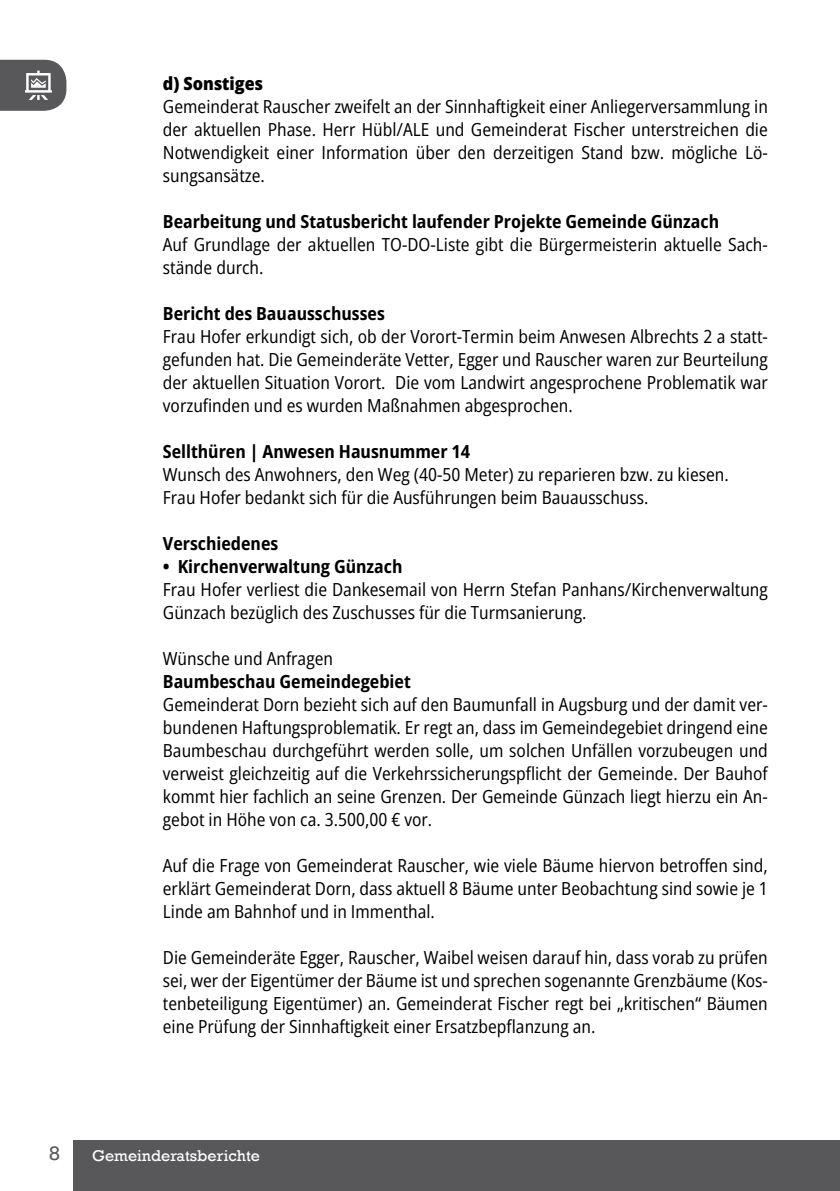
<style>
.page{position:relative;width:840px;height:1191px;background:#fff}
.page>*{position:absolute;margin:0;border:0;box-sizing:border-box;transform-origin:0 0}
.t1{font:20px "Rockwell";color:#58585a}
.t2{font:semi-condensed 18px/23px "Open Sans";color:#000;text-align:justify}
.t3{font:700 semi-condensed 18px "Open Sans";color:#000}
.t4{font:800 semi-condensed 18px "Open Sans";color:#000}
.t5{font:16px "Rockwell";color:#fff}
</style>
<div class="page">
<div style="left:74px;top:1140px;width:765px;height:51px;background:#58585a"></div>
<svg style="left:0;top:60px;width:66px;height:51px;background:#717173"></svg>
<p class="t4" style="left:163px;top:71px;width:101px">d) Sonstiges</p>
<p class="t2" style="left:163px;top:94px;width:606px">Gemeinderat Rauscher zweifelt an der Sinnhaftigkeit einer Anliegerversammlung in der aktuellen Phase. Herr Hübl/ALE und Gemeinderat Fischer unterstreichen die Notwendigkeit einer Information über den derzeitigen Stand bzw. mögliche Lö&shy;sungsansätze.</p>
<p class="t3" style="left:163px;top:209px;width:557px">Bearbeitung und Statusbericht laufender Projekte Gemeinde Günzach</p>
<p class="t2" style="left:163px;top:232px;width:606px">Auf Grundlage der aktuellen TO-DO-Liste gibt die Bürgermeisterin aktuelle Sach&shy;stände durch.</p>
<p class="t3" style="left:163px;top:301px;width:223px">Bericht des Bauausschusses</p>
<p class="t2" style="left:163px;top:324px;width:606px">Frau Hofer erkundigt sich, ob der Vorort-Termin beim Anwesen Albrechts 2 a statt&shy;gefunden hat. Die Gemeinderäte Vetter, Egger und Rauscher waren zur Beurteilung der aktuellen Situation Vorort. Die vom Landwirt angesprochene Problematik war vorzufinden und es wurden Maßnahmen abgesprochen.</p>
<p class="t3" style="left:163px;top:439px;width:309px">Sellthüren | Anwesen Hausnummer 14</p>
<p class="t2" style="left:163px;top:462px;width:567px">Wunsch des Anwohners, den Weg (40-50 Meter) zu reparieren bzw. zu kiesen.<br>Frau Hofer bedankt sich für die Ausführungen beim Bauausschuss.</p>
<p class="t3" style="left:163px;top:531px;width:117px">Verschiedenes</p>
<p class="t3" style="left:163px;top:554px;width:241px">• Kirchenverwaltung Günzach</p>
<p class="t2" style="left:163px;top:577px;width:606px">Frau Hofer verliest die Dankesemail von Herrn Stefan Panhans/Kirchenverwaltung<br>Günzach bezüglich des Zuschusses für die Turmsanierung.</p>
<p class="t2" style="left:163px;top:646px;width:172px">Wünsche und Anfragen</p>
<p class="t3" style="left:163px;top:669px;width:249px">Baumbeschau Gemeindegebiet</p>
<p class="t2" style="left:163px;top:692px;width:606px">Gemeinderat Dorn bezieht sich auf den Baumunfall in Augsburg und der damit ver&shy;bundenen Haftungsproblematik. Er regt an, dass im Gemeindegebiet dringend eine Baumbeschau durchgeführt werden solle, um solchen Unfällen vorzubeugen und verweist gleichzeitig auf die Verkehrssicherungspflicht der Gemeinde. Der Bauhof kommt hier fachlich an seine Grenzen. Der Gemeinde Günzach liegt hierzu ein An&shy;gebot in Höhe von ca. 3.500,00 € vor.</p>
<p class="t2" style="left:163px;top:853px;width:606px">Auf die Frage von Gemeinderat Rauscher, wie viele Bäume hiervon betroffen sind, erklärt Gemeinderat Dorn, dass aktuell 8 Bäume unter Beobachtung sind sowie je 1<br>Linde am Bahnhof und in Immenthal.</p>
<p class="t2" style="left:163px;top:945px;width:606px">Die Gemeinderäte Egger, Rauscher, Waibel weisen darauf hin, dass vorab zu prüfen sei, wer der Eigentümer der Bäume ist und sprechen sogenannte Grenzbäume (Kos&shy;tenbeteiligung Eigentümer) an. Gemeinderat Fischer regt bei „kritischen“ Bäumen eine Prüfung der Sinnhaftigkeit einer Ersatzbepflanzung an.</p>
<p class="t1" style="left:49px;top:1141px;width:12px">8</p>
<p class="t5" style="left:92px;top:1146px;width:169px">Gemeinderatsberichte</p>
</div>
